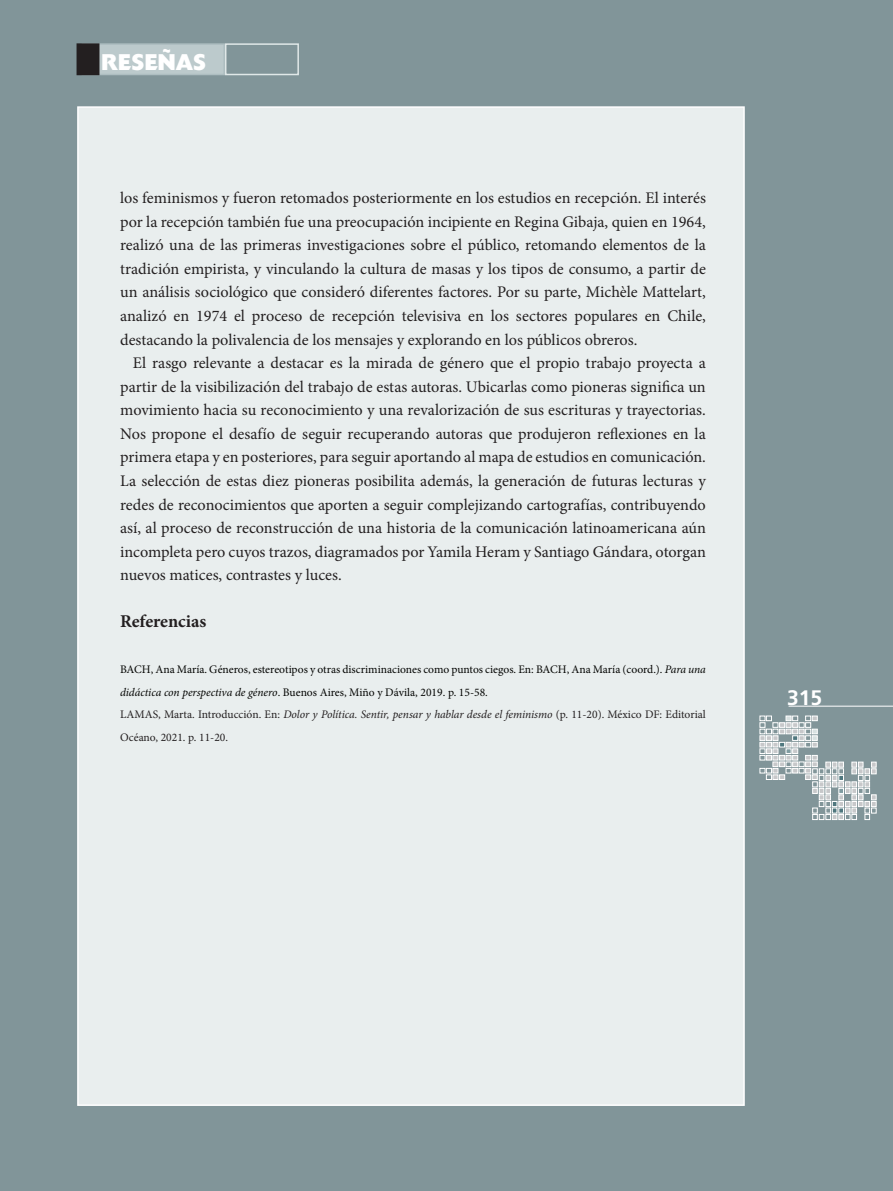
<style>
.page{position:relative;width:893px;height:1191px;background:#819599}
.page>*{position:absolute;margin:0;border:0;box-sizing:border-box;transform-origin:0 0}
.t1{font:700 22.5px "Delta";color:#fff}
.t2{font:700 21px "Frutiger";color:#fff}
.t3{font:700 18px "Minion Pro";letter-spacing:-.005em;color:#231f20}
.t4{font:16.2px/23.5px "Minion Pro";color:#231f20;text-align:justify}
.t5{font:11.55px/22.5px "Minion Pro";color:#040503}
.s1{font-style:italic}
.s2{color:#231f20}
.s3{font-style:italic;color:#231f20}
</style>
<div class="page">
<hr style="left:788px;top:706px;width:105px;height:1px;background:#fff">
<svg style="left:760px;top:716px;width:116px;height:103px"></svg>
<div style="left:82px;top:43px;width:143px;height:32px;background:#bccacc;border:2px solid #aebec1"></div>
<div style="left:77px;top:44px;width:22px;height:30px;background:#231f20"></div>
<div style="left:77px;top:43px;width:22px;height:32px;border:2px solid #231f20"></div>
<div style="left:225px;top:43px;width:74px;height:32px;border:2px solid #e0e8e8"></div>
<div style="left:77px;top:106px;width:668px;height:1000px;background:#e9eeee;border:2px solid #fff"></div>
<h1 class="t1" style="left:102px;top:48px;width:106px">RESEÑAS</h1>
<p class="t4" style="left:120px;top:186px;width:587px">los feminismos y fueron retomados posteriormente en los estudios en recepción. El interés por la recepción también fue una preocupación incipiente en Regina Gibaja, quien en 1964, realizó una de las primeras investigaciones sobre el público, retomando elementos de la tradición empirista, y vinculando la cultura de masas y los tipos de consumo, a partir de un análisis sociológico que consideró diferentes factores. Por su parte, Michèle Mattelart, analizó en 1974 el proceso de recepción televisiva en los sectores populares en Chile, destacando la polivalencia de los mensajes y explorando en los públicos obreros.</p>
<p class="t4" style="left:120px;top:351px;width:588px;text-indent:13px">El rasgo relevante a destacar es la mirada de género que el propio trabajo proyecta a partir de la visibilización del trabajo de estas autoras. Ubicarlas como pioneras significa un movimiento hacia su reconocimiento y una revalorización de sus escrituras y trayectorias.<br>Nos propone el desafío de seguir recuperando autoras que produjeron reflexiones en la primera etapa y en posteriores, para seguir aportando al mapa de estudios en comunicación.<br>La selección de estas diez pioneras posibilita además, la generación de futuras lecturas y redes de reconocimientos que aporten a seguir complejizando cartografías, contribuyendo así, al proceso de reconstrucción de una historia de la comunicación latinoamericana aún incompleta pero cuyos trazos, diagramados por Yamila Heram y Santiago Gándara, otorgan nuevos matices, contrastes y luces.</p>
<p class="t3" style="left:120px;top:609px;width:88px">referencias</p>
<p class="t5" style="left:120px;top:658px;width:587px">BACH, Ana María. Géneros, estereotipos y otras discriminaciones como puntos ciegos. En: BACH, Ana María (coord.). <span class="s1">Para una didáctica con perspectiva de género</span>. Buenos Aires, Miño y Dávila, 2019. p. 15-58.<br><span class="s2">LAMAS, Marta. Introducción. En:</span> <span class="s3">Dolor y Política. Sentir, pensar y hablar desde el feminismo</span> <span class="s2">(p. 11-20). México DF: Editorial Océano, 2021. p. 11-20.</span></p>
<p class="t2" style="left:787px;top:685px;width:37px">315</p>
</div>
